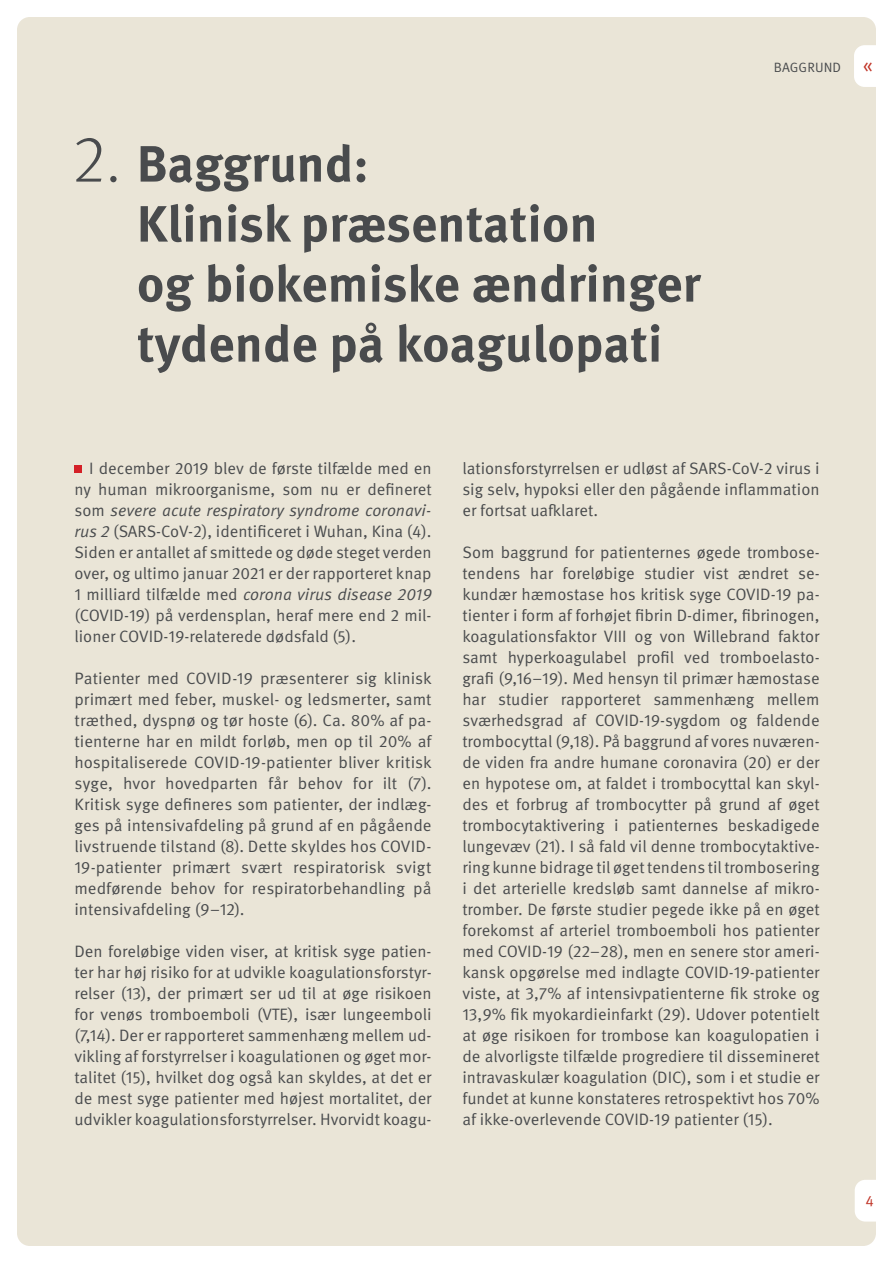
<style>
.page{position:relative;width:893px;height:1263px;background:#fff}
.page>*{position:absolute;margin:0;border:0;box-sizing:border-box;transform-origin:0 0}
.t1{font:700 51px/60px "Meta Pro";color:#494b4d}
.t2{font:21px "Meta Pro Norm";color:#c03326}
.Bredtekst_alm{font:16.5px/21px "Meta Pro Norm";color:#494b4d;text-align:justify}
.t3{font:15px "Meta Pro Norm";color:#c03326}
.t4{font:13.5px "Meta Pro Norm";letter-spacing:.01em;color:#494b4d}
.s1{font-weight:300;font-size:66px}
.s2{font-family:"Meta Pro Norm Ita"}
</style>
<div class="page">
<div style="left:17px;top:17px;width:859px;height:1229px;background:#eae5d7;border-radius:13px"></div>
<div style="left:74px;top:465px;width:8px;height:7px;background:#d42027"></div>
<svg style="left:855px;top:1180px;width:21px;height:41px"></svg>
<svg style="left:854px;top:45px;width:22px;height:42px"></svg>
<p class="t1" style="left:72px;top:131px;width:298px"><span class="s1">2.</span> Baggrund:</p>
<p class="t1" style="left:137px;top:191px;width:462px">Klinisk præsentation</p>
<p class="t1" style="left:137px;top:251px;width:565px">og biokemiske ændringer tydende på koagulopati</p>
<p class="t4" style="left:774px;top:57px;width:69px">BAGGRUND</p>
<p class="t2" style="left:862px;top:49px;width:12px">«</p>
<p class="Bredtekst_alm" style="left:74px;top:457px;width:359px;text-indent:15px">I december 2019 blev de første tilfælde med en ny human mikroorganisme, som nu er defineret som <span class="s2">severe acute respiratory syndrome coronavi&shy;rus 2</span> (SARS-CoV-2), identificeret i Wuhan, Kina (4).<br>Siden er antallet af smittede og døde steget verden over, og ultimo januar 2021 er der rapporteret knap 1 milliard tilfælde med <span class="s2">corona virus disease 2019 </span>(COVID-19) på verdensplan, heraf mere end 2 mil&shy;lioner COVID-19-relaterede dødsfald (5).</p>
<p class="Bredtekst_alm" style="left:74px;top:667px;width:359px">Patienter med COVID-19 præsenterer sig klinisk primært med feber, muskel- og ledsmerter, samt træthed, dyspnø og tør hoste (6). Ca. 80% af pa&shy;tienterne har en mildt forløb, men op til 20% af hospitaliserede COVID-19-patienter bliver kritisk syge, hvor hovedparten får behov for ilt (7).<br>Kritisk syge defineres som patienter, der indlæg&shy;ges på intensivafdeling på grund af en pågående livstruende tilstand (8). Dette skyldes hos COVID-19-patienter primært svært respiratorisk svigt medførende behov for respiratorbehandling på intensivafdeling (9–12).</p>
<p class="Bredtekst_alm" style="left:74px;top:940px;width:359px">Den foreløbige viden viser, at kritisk syge patien&shy;ter har høj risiko for at udvikle koagulationsforstyr&shy;relser (13), der primært ser ud til at øge risikoen for venøs tromboemboli (VTE), især lungeemboli (7,14). Der er rapporteret sammenhæng mellem ud&shy;vikling af forstyrrelser i koagulationen og øget mor&shy;talitet (15), hvilket dog også kan skyldes, at det er de mest syge patienter med højest mortalitet, der udvikler koagulationsforstyrrelser. Hvorvidt koagu-</p>
<p class="Bredtekst_alm" style="left:462px;top:457px;width:359px">lationsforstyrrelsen er udløst af SARS-CoV-2 virus i sig selv, hypoksi eller den pågående inflammation er fortsat uafklaret.</p>
<p class="Bredtekst_alm" style="left:462px;top:541px;width:359px">Som baggrund for patienternes øgede trombose&shy;tendens har foreløbige studier vist ændret se&shy;kundær hæmostase hos kritisk syge COVID-19 pa&shy;tienter i form af forhøjet fibrin D-dimer, fibrinogen, koagulationsfaktor VIII og von Willebrand faktor samt hyperkoagulabel profil ved tromboelasto&shy;grafi (9,16–19). Med hensyn til primær hæmostase har studier rapporteret sammenhæng mellem sværhedsgrad af COVID-19-sygdom og faldende trombocyttal (9,18). På baggrund af vores nuværen&shy;de viden fra andre humane coronavira (20) er der en hypotese om, at faldet i trombocyttal kan skyl&shy;des et forbrug af trombocytter på grund af øget trombocytaktivering i patienternes beskadigede lungevæv (21). I så fald vil denne trombocytaktive&shy;ring kunne bidrage til øget tendens til trombosering i det arterielle kredsløb samt dannelse af mikro&shy;tromber. De første studier pegede ikke på en øget forekomst af arteriel tromboemboli hos patienter med COVID-19 (22–28), men en senere stor ameri&shy;kansk opgørelse med indlagte COVID-19-patienter viste, at 3,7% af intensivpatienterne fik stroke og 13,9% fik myokardieinfarkt (29). Udover potentielt at øge risikoen for trombose kan koagulopatien i de alvorligste tilfælde progrediere til dissemineret intravaskulær koagulation (DIC), som i et studie er fundet at kunne konstateres retrospektivt hos 70% af ikke-overlevende COVID-19 patienter (15).</p>
<p class="t3" style="left:865px;top:1190px;width:10px">4</p>
</div>
